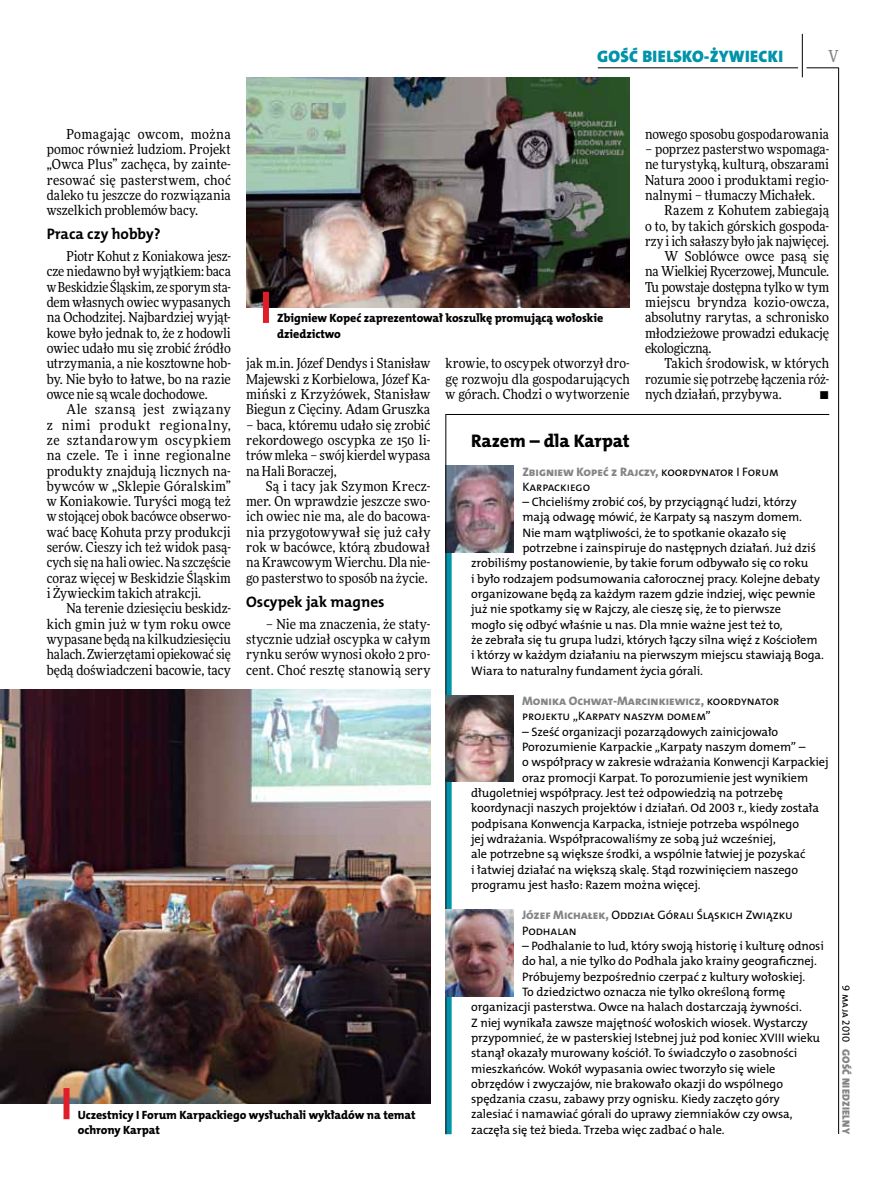
<style>
.page{position:relative;width:893px;height:1191px;background:#fff}
.page>*{position:absolute;margin:0;border:0;box-sizing:border-box;transform-origin:0 0}
.t1{font:18.3px "The Mix HP8 Ex Bld";letter-spacing:-.01em;color:#000}
.t2{font:16.65px "The Mix HP9 Blk";letter-spacing:.02em;color:#0093aa}
.t3{font:500 16.5px "Freeday Narrow";color:#858486;scale:.9 1}
.t4{font:15.3px "The Mix HP7 Bld";color:#000}
.t5{font:13.65px/15.3px "Freeday Narrow News";color:#000;text-align:justify}
.t6{font:13.65px "Freeday Narrow News";letter-spacing:-.02em;color:#000}
.t7{font:12.3px/15.3px "The Mix HP5 Plain";letter-spacing:-.005em;color:#000}
.t8{font:12.3px "The Mix HP8 Ex Bld";letter-spacing:-.005em;color:#858486}
.t9{font:12px/15.3px "The Mix HP8 Ex Bld";letter-spacing:-.005em;color:#000}
.t10{font:10.5px "The Mix HP9 Blk";letter-spacing:.025em;color:#858486}
.t11{font:10.5px "The Mix HP5 Plain";color:#000}
.s1{font-family:"The Mix HP5 Plain";color:#000}
.s2{font-family:"The Mix HP8 Ex Bld";color:#858486}
</style>
<div class="page">
<hr style="left:838px;top:68px;width:1px;height:1066px;background:#000">
<hr style="left:802px;top:34px;width:1px;height:43px;background:#000">
<hr style="left:806px;top:68px;width:33px;height:1px;background:#000">
<hr style="left:598px;top:68px;width:200px;height:1px;background:#000">
<svg style="left:445px;top:414px;width:385px;height:720px"></svg>
<img style="left:446px;top:909px;width:68px;height:87px">
<img style="left:446px;top:695px;width:68px;height:87px">
<img style="left:246px;top:77px;width:384px;height:230px">
<img style="left:0;top:690px;width:430px;height:413px">
<div style="left:64px;top:1088px;width:6px;height:31px;background:#df1e2a"></div>
<div style="left:263px;top:292px;width:6px;height:31px;background:#df1e2a"></div>
<p class="t2" style="left:597px;top:46px;width:187px">GOŚĆ BIELSKO-ŻYWIECKI</p>
<p class="t3" style="left:828px;top:46px;width:13px">V</p>
<p class="t5" style="left:47px;top:126px;width:186px;text-indent:20px">Pomagając owcom, można pomoc również ludziom. Projekt „Owca Plus” zachęca, by zainte&shy;resować się pasterstwem, choć daleko tu jeszcze do rozwiązania wszelkich problemów bacy.</p>
<p class="t4" style="left:47px;top:224px;width:115px">Praca czy hobby?</p>
<p class="t5" style="left:47px;top:248px;width:186px;text-indent:20px">Piotr Kohut z Koniakowa jesz&shy;cze niedawno był wyjątkiem: baca w Beskidzie Śląskim, ze sporym sta&shy;dem własnych owiec wypasanych na Ochodzitej. Najbardziej wyjąt&shy;kowe było jednak to, że z hodowli owiec udało mu się zrobić źródło utrzymania, a nie kosztowne hob&shy;by. Nie było to łatwe, bo na razie owce nie są wcale dochodowe.</p>
<p class="t5" style="left:47px;top:401px;width:186px;text-indent:20px">Ale szansą jest związany z nimi produkt regionalny, ze sztandarowym oscypkiem na czele. Te i inne regionalne produkty znajdują licznych na&shy;bywców w „Sklepie Góralskim” w Koniakowie. Turyści mogą też w stojącej obok bacówce obserwo&shy;wać bacę Kohuta przy produkcji serów. Cieszy ich też widok pasą&shy;cych się na hali owiec. Na szczęście coraz więcej w Beskidzie Śląskim i Żywieckim takich atrakcji.</p>
<p class="t5" style="left:47px;top:600px;width:186px;text-indent:20px">Na terenie dziesięciu beskidz&shy;kich gmin już w tym roku owce wypasane będą na kilkudziesięciu halach. Zwierzętami opiekować się będą doświadczeni bacowie, tacy</p>
<p class="t5" style="left:645px;top:126px;width:186px">nowego sposobu gospodarowania</p>
<p class="t5" style="left:645px;top:141px;width:186px">– poprzez pasterstwo wspomaga&shy;ne turystyką, kulturą, obszarami Natura 2000 i produktami regio&shy;nalnymi – tłumaczy Michałek.</p>
<p class="t5" style="left:665px;top:202px;width:166px">Razem z Kohutem zabiegają</p>
<p class="t5" style="left:645px;top:218px;width:186px">o to, by takich górskich gospoda-</p>
<p class="t5" style="left:645px;top:233px;width:186px">rzy i ich sałaszy było jak najwięcej.</p>
<p class="t5" style="left:665px;top:248px;width:166px">W Soblówce owce pasą się</p>
<p class="t6" style="left:645px;top:263px;width:186px">na Wielkiej Rycerzowej, Muncule.</p>
<p class="t5" style="left:645px;top:279px;width:186px">Tu powstaje dostępna tylko w tym</p>
<p class="t5" style="left:645px;top:294px;width:186px">miejscu bryndza kozio-owcza,</p>
<p class="t5" style="left:645px;top:310px;width:186px">absolutny rarytas, a schronisko</p>
<p class="t5" style="left:645px;top:325px;width:186px">młodzieżowe prowadzi edukację</p>
<p class="t6" style="left:645px;top:340px;width:68px">ekologiczną.</p>
<p class="t5" style="left:665px;top:356px;width:166px">Takich środowisk, w których</p>
<p class="t5" style="left:645px;top:371px;width:186px">rozumie się potrzebę łączenia róż-</p>
<p class="t5" style="left:645px;top:386px;width:138px">nych działań, przybywa.</p>
<p class="t5" style="left:819px;top:386px;width:11px">•</p>
<p class="t9" style="left:277px;top:311px;width:327px">Zbigniew Kopeć zaprezentował koszulkę promującą wołoskie dziedzictwo</p>
<p class="t5" style="left:246px;top:356px;width:186px">jak m.in. Józef Dendys i Stanisław Majewski z Korbielowa, Józef Ka&shy;miński z Krzyżówek, Stanisław Biegun z Cięciny. Adam Gruszka</p>
<p class="t5" style="left:246px;top:417px;width:186px">– baca, któremu udało się zrobić rekordowego oscypka ze 150 li&shy;trów mleka – swój kierdel wypasa na Hali Boraczej,</p>
<p class="t5" style="left:246px;top:478px;width:186px;text-indent:20px">Są i tacy jak Szymon Krecz&shy;mer. On wprawdzie jeszcze swo&shy;ich owiec nie ma, ale do bacowa&shy;nia przygotowywał się już cały rok w bacówce, którą zbudował na Krawcowym Wierchu. Dla nie&shy;go pasterstwo to sposób na życie.</p>
<p class="t4" style="left:246px;top:592px;width:140px">Oscypek jak magnes</p>
<p class="t5" style="left:246px;top:616px;width:186px;text-indent:20px">– Nie ma znaczenia, że staty&shy;stycznie udział oscypka w całym rynku serów wynosi około 2 pro&shy;cent. Choć resztę stanowią sery</p>
<p class="t5" style="left:446px;top:356px;width:186px">krowie, to oscypek otworzył dro&shy;gę rozwoju dla gospodarujących w górach. Chodzi o wytworzenie</p>
<h1 class="t1" style="left:471px;top:429px;width:160px">Razem – dla Karpat</h1>
<p class="t8" style="left:522px;top:463px;width:258px">Zbigniew Kopeć z Rajczy, <span class="s1">koordynator I Forum</span></p>
<p class="t7" style="left:522px;top:479px;width:69px">Karpackiego</p>
<p class="t7" style="left:522px;top:494px;width:276px">– Chcieliśmy zrobić coś, by przyciągnąć ludzi, którzy</p>
<p class="t7" style="left:522px;top:510px;width:281px">mają odwagę mówić, że Karpaty są naszym domem.</p>
<p class="t7" style="left:522px;top:525px;width:266px">N ie mam wątpliwości, że to spotkanie okazało się</p>
<p class="t7" style="left:522px;top:540px;width:295px">potrzebne i zainspiruje do następnych działań. Już dziś</p>
<p class="t7" style="left:471px;top:555px;width:339px">zrobiliśmy postanowienie, by takie forum odbywało się co roku</p>
<p class="t7" style="left:471px;top:571px;width:351px">i było rodzajem podsumowania całorocznej pracy. Kolejne debaty</p>
<p class="t7" style="left:471px;top:586px;width:346px">organizowane będą za każdym razem gdzie indziej, więc pewnie</p>
<p class="t7" style="left:471px;top:601px;width:311px">już nie spotkamy się w Rajczy, ale cieszę się, że to pierwsze</p>
<p class="t7" style="left:471px;top:617px;width:313px">mogło się odbyć właśnie u nas. Dla mnie ważne jest też to,</p>
<p class="t7" style="left:471px;top:632px;width:348px">że zebrała się tu grupa ludzi, których łączy silna więź z Kościołem</p>
<p class="t7" style="left:471px;top:647px;width:354px">i którzy w każdym działaniu na pierwszym miejscu stawiają Boga.</p>
<p class="t7" style="left:471px;top:663px;width:233px">Wiara to naturalny fundament życia górali.</p>
<p class="t8" style="left:522px;top:693px;width:259px">Monika Ochwat-Marcinkiewicz, <span class="s1">koordynator</span></p>
<p class="t7" style="left:522px;top:708px;width:190px">projektu „Karpaty naszym domem”</p>
<p class="t7" style="left:522px;top:724px;width:258px">– Sześć organizacji pozarządowych zainicjowało</p>
<p class="t7" style="left:522px;top:739px;width:285px">Porozumienie Karpackie „Karpaty naszym domem” –</p>
<p class="t7" style="left:522px;top:754px;width:308px">o współpracy w zakresie wdrażania Konwencji Karpackiej</p>
<p class="t7" style="left:522px;top:770px;width:288px">oraz promocji Karpat. To porozumienie jest wynikiem</p>
<p class="t7" style="left:471px;top:785px;width:313px">długoletniej współpracy. Jest też odpowiedzią na potrzebę</p>
<p class="t7" style="left:471px;top:800px;width:349px">koordynacji naszych projektów i działań. Od 2003 r., kiedy została</p>
<p class="t7" style="left:471px;top:816px;width:329px">podpisana Konwencja Karpacka, istnieje potrzeba wspólnego</p>
<p class="t7" style="left:471px;top:831px;width:306px">jej wdrażania. Współpracowaliśmy ze sobą już wcześniej,</p>
<p class="t7" style="left:471px;top:846px;width:336px">ale potrzebne są większe środki, a wspólnie łatwiej je pozyskać</p>
<p class="t7" style="left:471px;top:861px;width:328px">i łatwiej działać na większą skalę. Stąd rozwinięciem naszego</p>
<p class="t7" style="left:471px;top:877px;width:231px">programu jest hasło: Razem można więcej.</p>
<p class="t7" style="left:522px;top:907px;width:272px"><span class="s2">Józef Michałek,</span> Oddział Górali Śląskich Związku<br>Podhalan</p>
<p class="t7" style="left:522px;top:938px;width:303px">– Podhalanie to lud, który swoją historię i kulturę odnosi</p>
<p class="t7" style="left:522px;top:953px;width:296px">do hal, a nie tylko do Podhala jako krainy geograficznej.</p>
<p class="t7" style="left:522px;top:969px;width:285px">Próbujemy bezpośrednio czerpać z kultury wołoskiej.</p>
<p class="t7" style="left:522px;top:984px;width:265px">To dziedzictwo oznacza nie tylko określoną formę</p>
<p class="t7" style="left:471px;top:999px;width:332px">organizacji pasterstwa. Owce na halach dostarczają żywności.</p>
<p class="t7" style="left:471px;top:1015px;width:338px">Z niej wynikała zawsze majętność wołoskich wiosek. Wystarczy</p>
<p class="t7" style="left:471px;top:1030px;width:351px">przypomnieć, że w pasterskiej I stebnej już pod koniec XVIII wieku</p>
<p class="t7" style="left:471px;top:1045px;width:328px">stanął okazały murowany kościół. To świadczyło o zasobności</p>
<p class="t7" style="left:471px;top:1060px;width:306px">mieszkańców. Wokół wypasania owiec tworzyło się wiele</p>
<p class="t7" style="left:471px;top:1076px;width:313px">obrzędów i zwyczajów, nie brakowało okazji do wspólnego</p>
<p class="t7" style="left:471px;top:1091px;width:310px">spędzania czasu, zabawy przy ognisku. Kiedy zaczęto góry</p>
<p class="t7" style="left:471px;top:1106px;width:323px">zalesiać i namawiać górali do uprawy ziemniaków czy owsa,</p>
<p class="t7" style="left:471px;top:1122px;width:255px">zaczęła się też bieda. Trzeba więc zadbać o hale.</p>
<p class="t9" style="left:78px;top:1107px;width:339px">Uczestnicy I Forum Karpackiego wysłuchali wykładów na temat ochrony Karpat</p>
<p class="t11" style="left:853px;top:985px;width:58px;rotate:90deg">9 maja 2010</p>
<p class="t10" style="left:853px;top:1049px;width:86px;rotate:90deg">GOŚĆ NIEDZIELNY</p>
</div>
